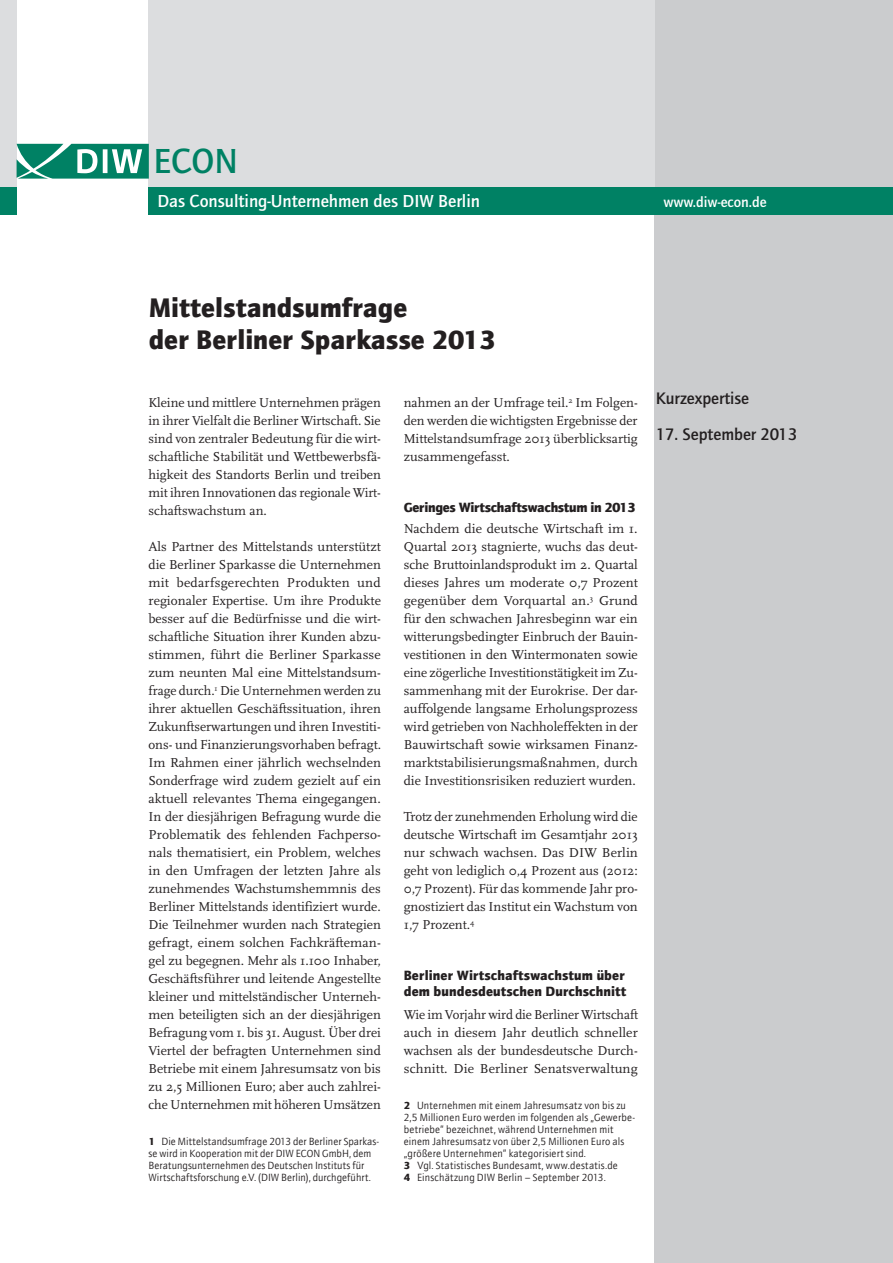
<style>
.page{position:relative;width:893px;height:1263px;background:#fff}
.page>*{position:absolute;margin:0;border:0;box-sizing:border-box;transform-origin:0 0}
.t1{font:500 36px "Quay Sans ITC Std";color:#008164}
.t2{font:900 27px/32.4px "AT Quay Sans";color:#231f20}
.t3{font:500 18px "Quay Sans ITC Std";color:#fff}
.t4{font:500 17.25px "Quay Sans ITC Std";color:#231f20}
.t5{font:500 15px "Quay Sans ITC Std";color:#fff}
.t6{font:13.5px/18px "Scala";color:#231f20;text-align:justify}
.t7{font:900 13.5px/16.2px "AT Quay Sans";letter-spacing:.005em;color:#231f20}
.t8{font:900 13.5px "AT Quay Sans";letter-spacing:-.025em;color:#231f20}
.t9{font:10.5px/12px "AT Quay Sans";letter-spacing:.01em;color:#231f20}
.s1{font-weight:900}
</style>
<div class="page">
<div style="left:655px;top:0;width:238px;height:1263px;background:#cbccce"></div>
<div style="left:149px;top:0;width:506px;height:187px;background:#dcdddf"></div>
<div style="left:149px;top:187px;width:744px;height:27px;background:#008164"></div>
<div style="left:0;top:0;width:17px;height:188px;background:#dcdddf"></div>
<svg style="left:17px;top:144px;width:132px;height:35px"></svg>
<div style="left:0;top:187px;width:17px;height:27px;background:#008164"></div>
<h1 class="t1" style="left:153px;top:140px;width:86px">ECON</h1>
<h3 class="t3" style="left:157px;top:191px;width:324px">Das Consulting-Unternehmen des DIW Berlin</h3>
<p class="t5" style="left:663px;top:194px;width:105px">www.diw-econ.de</p>
<h2 class="t2" style="left:149px;top:291px;width:349px">Mittelstandsumfrage<br>der Berliner Sparkasse 2013</h2>
<p class="t6" style="left:148px;top:394px;width:234px">Kleine und mittlere Unternehmen prägen in ihrer Vielfalt die Berliner Wirtschaft. Sie sind von zentraler Bedeutung für die wirt&shy;schaftliche Stabilität und Wettbewerbsfä&shy;higkeit des Standorts Berlin und treiben mit ihren Innovationen das regionale Wirt&shy;schaftswachstum an.</p>
<p class="t6" style="left:148px;top:538px;width:234px">Als Partner des Mittelstands unterstützt die Berliner Sparkasse die Unternehmen mit bedarfsgerechten Produkten und regionaler Expertise. Um ihre Produkte besser auf die Bedürfnisse und die wirt&shy;schaftliche Situation ihrer Kunden abzu&shy;stimmen, führt die Berliner Sparkasse zum neunten Mal eine Mittelstandsum&shy;frage durch.<sup>1</sup> Die Unternehmen werden zu ihrer aktuellen Geschäftssituation, ihren Zukunftserwartungen und ihren Investiti&shy;ons- und Finanzierungsvorhaben befragt.<br>Im Rahmen einer jährlich wechselnden Sonderfrage wird zudem gezielt auf ein aktuell relevantes Thema eingegangen.<br>In der diesjährigen Befragung wurde die Problematik des fehlenden Fachperso&shy;nals thematisiert, ein Problem, welches in den Umfragen der letzten Jahre als zunehmendes Wachstumshemmnis des Berliner Mittelstands identifiziert wurde.<br>Die Teilnehmer wurden nach Strategien gefragt, einem solchen Fachkräfteman&shy;gel zu begegnen. Mehr als 1.100 Inhaber, Geschäftsführer und leitende Angestellte kleiner und mittelständischer Unterneh&shy;men beteiligten sich an der diesjährigen Befragung vom 1. bis 31. August. Über drei Viertel der befragten Unternehmen sind Betriebe mit einem Jahresumsatz von bis zu 2,5 Millionen Euro; aber auch zahlrei&shy;che Unternehmen mit höheren Umsätzen</p>
<p class="t9" style="left:148px;top:1135px;width:232px"><span class="s1">1</span> Die Mittelstandsumfrage 2013 der Berliner Sparkas&shy;se wird in Kooperation mit der DIW ECON GmbH, dem Beratungsunternehmen des Deutschen Instituts für Wirtschaftsforschung e.V. (DIW Berlin), durchgeführt.</p>
<p class="t6" style="left:404px;top:394px;width:235px">nahmen an der Umfrage teil.<sup>2</sup> Im Folgen&shy;den werden die wichtigsten Ergebnisse der Mittelstandsumfrage 2013 überblicksartig zusammengefasst.</p>
<p class="t8" style="left:404px;top:499px;width:234px">Geringes Wirtschaftswachstum in 2013</p>
<p class="t6" style="left:404px;top:520px;width:236px">Nachdem die deutsche Wirtschaft im 1.<br>Quartal 2013 stagnierte, wuchs das deut&shy;sche Bruttoinlandsprodukt im 2. Quartal dieses Jahres um moderate 0,7 Prozent gegenüber dem Vorquartal an.<sup>3</sup> Grund für den schwachen Jahresbeginn war ein witterungsbedingter Einbruch der Bauin&shy;vestitionen in den Wintermonaten sowie eine zögerliche Investitionstätigkeit im Zu&shy;sammenhang mit der Eurokrise. Der dar&shy;auffolgende langsame Erholungsprozess wird getrieben von Nachholeffekten in der Bauwirtschaft sowie wirksamen Finanz&shy;marktstabilisierungsmaßnahmen, durch die Investitionsrisiken reduziert wurden.</p>
<p class="t6" style="left:404px;top:808px;width:236px">Trotz der zunehmenden Erholung wird die deutsche Wirtschaft im Gesamtjahr 2013 nur schwach wachsen. Das DIW Berlin geht von lediglich 0,4 Prozent aus (2012:<br>0,7 Prozent). Für das kommende Jahr pro&shy;gnostiziert das Institut ein Wachstum von 1,7 Prozent.<sup>4</sup></p>
<p class="t7" style="left:404px;top:967px;width:224px">Berliner Wirtschaftswachstum über dem bundesdeutschen Durchschnitt</p>
<p class="t6" style="left:404px;top:1006px;width:236px">Wie im Vorjahr wird die Berliner Wirtschaft auch in diesem Jahr deutlich schneller wachsen als der bundesdeutsche Durch&shy;schnitt. Die Berliner Senatsverwaltung</p>
<p class="t9" style="left:404px;top:1099px;width:233px"><span class="s1">2</span> Unternehmen mit einem Jahresumsatz von bis zu 2,5 Millionen Euro werden im folgenden als „Gewerbe&shy;betriebe“ bezeichnet, während Unternehmen mit einem Jahresumsatz von über 2,5 Millionen Euro als „größere Unternehmen“ kategorisiert sind.<br><span class="s1">3</span> Vgl. Statistisches Bundesamt, www.destatis.de<br><span class="s1">4</span> Einschätzung DIW Berlin – September 2013.</p>
<p class="t4" style="left:656px;top:388px;width:95px">Kurzexpertise</p>
<p class="t4" style="left:656px;top:424px;width:143px">17. September 2013</p>
</div>
